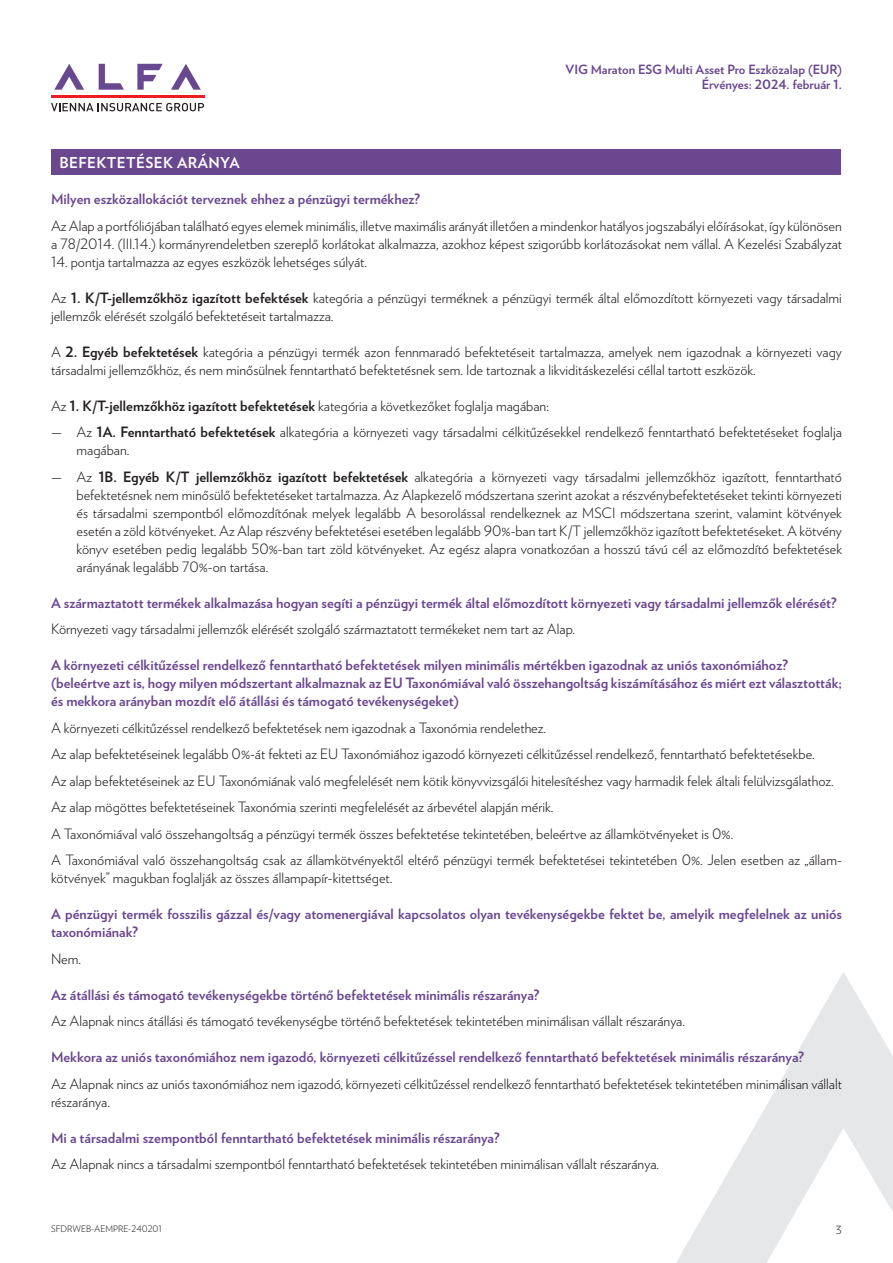
<style>
.page{position:relative;width:893px;height:1263px;background:#fff}
.page>*{position:absolute;margin:0;border:0;box-sizing:border-box;transform-origin:0 0}
.t1{font:700 15px "Verlag";letter-spacing:.025em;color:#fff}
.t2{font:300 14.25px/18px "Verlag";color:#231f20}
.t3{font:700 14.25px/18px "Verlag";color:#6a478f}
.t4{font:700 12.75px/15px "Verlag";color:#6a478f;text-align:right}
.t5{font:300 11.25px "Verlag";color:#231f20}
.t6{font:300 9px "Verlag";color:#231f20}
.s1{font-weight:700}
</style>
<div class="page">
<svg style="left:171px;top:64px;width:30px;height:26px"></svg>
<svg style="left:137px;top:64px;width:26px;height:26px"></svg>
<svg style="left:99px;top:64px;width:25px;height:26px"></svg>
<svg style="left:54px;top:64px;width:30px;height:26px"></svg>
<hr style="left:51px;top:95px;width:153px;height:3px;background:#ee1d23">
<svg style="left:51px;top:103px;width:153px;height:8px"></svg>
<svg style="left:676px;top:972px;width:217px;height:291px"></svg>
<div style="left:51px;top:149px;width:789px;height:25px;background:#6a478f"></div>
<p class="t4" style="left:566px;top:61px;width:278px">VIG Maraton ESG Multi Asset Pro Eszközalap (EUR)<br>Érvényes: 2024. február 1.</p>
<p class="t1" style="left:60px;top:150px;width:182px">BEFEKTETÉSEK ARÁNYA</p>
<p class="t3" style="left:51px;top:189px;width:371px">Milyen eszközallokációt terveznek ehhez a pénzügyi termékhez?</p>
<p class="t2" style="left:51px;top:216px;width:792px">Az Alap a portfóliójában található egyes elemek minimális, illetve maximális arányát illetően a mindenkor hatályos jogszabályi előírásokat, így különösen a 78/2014. (III.14.) kormányrendeletben szereplő korlátokat alkalmazza, azokhoz képest szigorúbb korlátozásokat nem vállal. A Kezelési Szabályzat</p>
<p class="t2" style="left:51px;top:252px;width:317px">14. pontja tartalmazza az egyes eszközök lehetséges súlyát.</p>
<p class="t2" style="left:51px;top:288px;width:792px">Az <span class="s1">1. K/T-jellemzőkhöz igazított befektések</span> kategória a pénzügyi terméknek a pénzügyi termék által előmozdított környezeti vagy társadalmi jellemzők elérését szolgáló befektetéseit tartalmazza.</p>
<p class="t2" style="left:51px;top:342px;width:792px">A <span class="s1">2. Egyéb befektetések</span> kategória a pénzügyi termék azon fennmaradó befektetéseit tartalmazza, amelyek nem igazodnak a környezeti vagy társadalmi jellemzőkhöz, és nem minősülnek fenntartható befektetésnek sem. Ide tartoznak a likviditáskezelési céllal tartott eszközök.</p>
<p class="t2" style="left:51px;top:396px;width:499px">Az <span class="s1">1. K/T-jellemzőkhöz igazított befektetések</span> kategória a következőket foglalja magában:</p>
<p class="t2" style="left:77px;top:422px;width:767px;text-indent:-26px">— Az <span class="s1">1A. Fenntartható befektetések</span> alkategória a környezeti vagy társadalmi célkitűzésekkel rendelkező fenntartható befektetéseket foglalja magában.</p>
<p class="t2" style="left:77px;top:467px;width:767px;text-align:justify;text-indent:-26px">— Az <span class="s1">1B. Egyéb K/T jellemzőkhöz igazított befektetések</span> alkategória a környezeti vagy társadalmi jellemzőkhöz igazított, fenntartható befektetésnek nem minősülő befektetéseket tartalmazza. Az Alapkezelő módszertana szerint azokat a részvénybefektetéseket tekinti környezeti és társadalmi szempontból előmozdítónak melyek legalább A besorolással rendelkeznek az MSCI módszertana szerint, valamint kötvények esetén a zöld kötvényeket. Az Alap részvény befektetései esetében legalább 90%-ban tart K/T jellemzőkhöz igazított befektetéseket. A kötvény könyv esetében pedig legalább 50%-ban tart zöld kötvényeket. Az egész alapra vonatkozóan a hosszú távú cél az előmozdító befektetések arányának legalább 70%-on tartása.</p>
<p class="t3" style="left:51px;top:593px;width:787px">A származtatott termékek alkalmazása hogyan segíti a pénzügyi termék által előmozdított környezeti vagy társadalmi jellemzők elérését?</p>
<p class="t2" style="left:51px;top:619px;width:525px">Környezeti vagy társadalmi jellemzők elérését szolgáló származtatott termékeket nem tart az Alap.</p>
<p class="t3" style="left:51px;top:655px;width:792px">A környezeti célkitűzéssel rendelkező fenntartható befektetések milyen minimális mértékben igazodnak az uniós taxonómiához? (beleértve azt is, hogy milyen módszertant alkalmaznak az EU Taxonómiával való összehangoltság kiszámításához és miért ezt választották; és mekkora arányban mozdít elő átállási és támogató tevékenységeket)</p>
<p class="t2" style="left:51px;top:714px;width:792px;line-height:26.5px">A környezeti célkitűzéssel rendelkező befektetések nem igazodnak a Taxonómia rendelethez.<br>Az alap befektetéseinek legalább 0%-át fekteti az EU Taxonómiához igazodó környezeti célkitűzéssel rendelkező, fenntartható befektetésekbe.<br>Az alap befektetéseinek az EU Taxonómiának való megfelelését nem kötik könyvvizsgálói hitelesítéshez vagy harmadik felek általi felülvizsgálathoz.<br>Az alap mögöttes befektetéseinek Taxonómia szerinti megfelelését az árbevétel alapján mérik.<br>A Taxonómiával való összehangoltság a pénzügyi termék összes befektetése tekintetében, beleértve az államkötvényeket is 0%.<br>A Taxonómiával való összehangoltság csak az államkötvényektől eltérő pénzügyi termék befektetései tekintetében 0%. Jelen esetben az „állam-</p>
<p class="t2" style="left:51px;top:868px;width:343px">kötvények” magukban foglalják az összes állampapír-kitettséget.</p>
<p class="t3" style="left:51px;top:904px;width:792px">A pénzügyi termék fosszilis gázzal és/vagy atomenergiával kapcsolatos olyan tevékenységekbe fektet be, amelyik megfelelnek az uniós taxonómiának?</p>
<p class="t2" style="left:51px;top:949px;width:32px">Nem.</p>
<p class="t3" style="left:51px;top:985px;width:490px">Az átállási és támogató tevékenységekbe történő befektetések minimális részaránya?</p>
<p class="t2" style="left:51px;top:1011px;width:636px">Az Alapnak nincs átállási és támogató tevékenységbe történő befektetések tekintetében minimálisan vállalt részaránya.</p>
<p class="t3" style="left:51px;top:1047px;width:755px">Mekkora az uniós taxonómiához nem igazodó, környezeti célkitűzéssel rendelkező fenntartható befektetések minimális részaránya?</p>
<p class="t2" style="left:51px;top:1074px;width:792px">Az Alapnak nincs az uniós taxonómiához nem igazodó, környezeti célkitűzéssel rendelkező fenntartható befektetések tekintetében minimálisan vállalt részaránya.</p>
<p class="t3" style="left:51px;top:1128px;width:450px">Mi a társadalmi szempontból fenntartható befektetések minimális részaránya?</p>
<p class="t2" style="left:51px;top:1154px;width:610px">Az Alapnak nincs a társadalmi szempontból fenntartható befektetések tekintetében minimálisan vállalt részaránya.</p>
<p class="t6" style="left:51px;top:1222px;width:113px">SFDRWEB-AEMPRE-240201</p>
<p class="t5" style="left:836px;top:1221px;width:8px">3</p>
</div>
